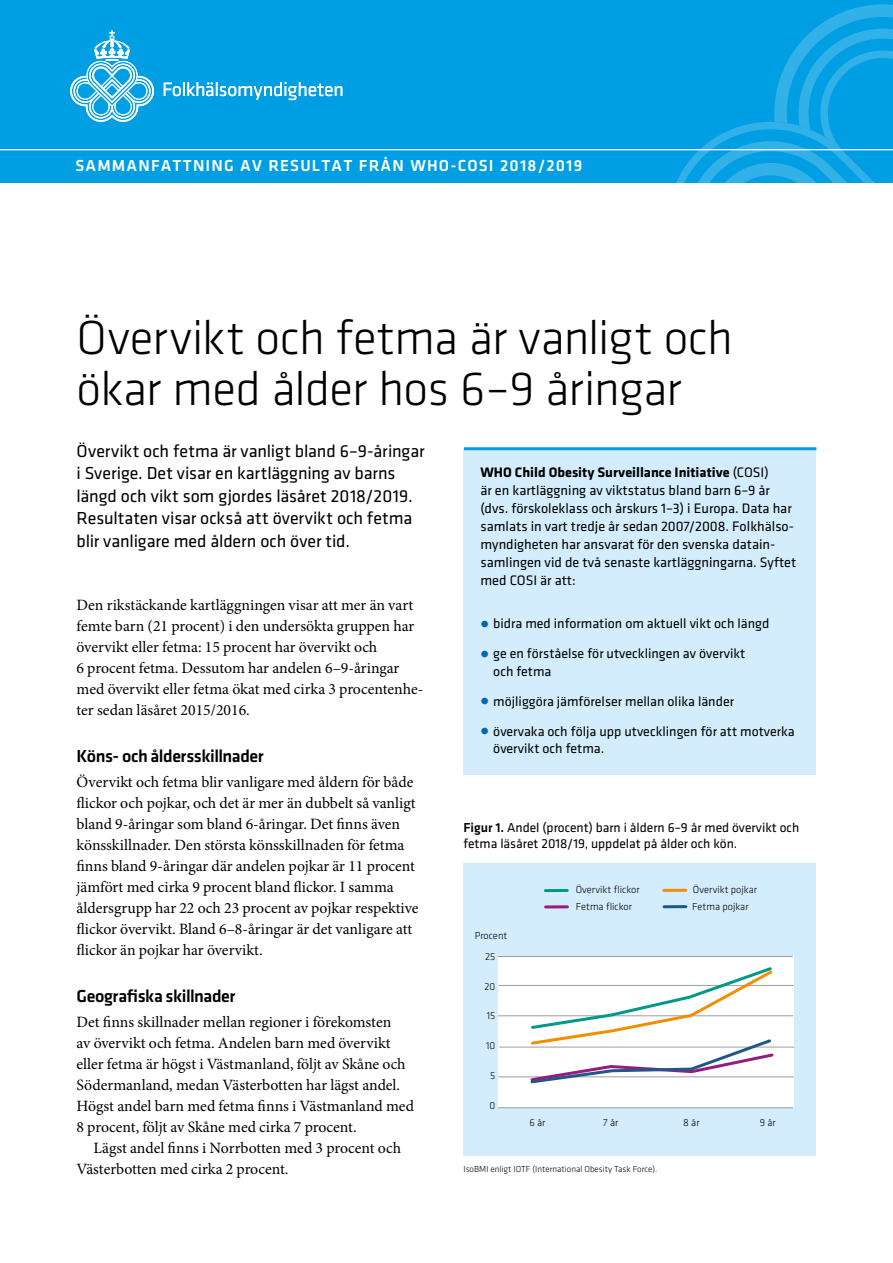
<style>
.page{position:relative;width:893px;height:1263px;background:#fff}
.page>*{position:absolute;margin:0;border:0;box-sizing:border-box;transform-origin:0 0}
.t1{font:300 49.5px/51px "Klavika";letter-spacing:-.015em;color:#000}
.t2{font:18px/22.5px "Klavika";letter-spacing:-.005em;color:#000}
.t3{font:500 18px "Klavika";letter-spacing:-.025em;color:#000}
.t4{font:500 16.5px "Klavika";letter-spacing:.07em;color:#fff}
.t5{font:15.75px/21px "Minion Pro";letter-spacing:-.005em;color:#000}
.t6{font:14.25px/18px "Klavika";color:#000}
.t7{font:13.95px/17.2px "Klavika";color:#000}
.t8{font:13.5px/16.5px "Klavika";color:#000}
.t9{font:300 10.5px "Klavika";color:#000}
.t10{font:300 9px "Klavika";color:#000}
.s1{font-weight:700}
.s2{font-weight:700;font-size:24.75px;color:#0068b3}
.s3{font-weight:500}
</style>
<div class="page">
<div style="left:0;top:0;width:893px;height:183px;background:#009fe3"></div>
<svg style="left:164px;top:82px;width:178px;height:18px"></svg>
<svg style="left:70px;top:30px;width:84px;height:92px"></svg>
<svg style="left:667px;top:5px;width:226px;height:178px"></svg>
<hr style="left:0;top:149px;width:893px;height:1px;background:#fff">
<div style="left:463px;top:449px;width:353px;height:325px;background:#d4edfc"></div>
<hr style="left:464px;top:447px;width:352px;height:3px;background:#009fe3">
<div style="left:463px;top:864px;width:353px;height:292px;background:#d4edfc"></div>
<div style="left:498px;top:956px;width:295px;height:152px;background:#fff"></div>
<hr style="left:545px;top:889px;width:22px;height:3px;background:#009987">
<hr style="left:546px;top:905px;width:21px;height:3px;background:#951b81">
<hr style="left:664px;top:889px;width:22px;height:3px;background:#f18f00">
<hr style="left:664px;top:905px;width:22px;height:3px;background:#225686">
<hr style="left:498px;top:956px;width:295px;height:1px;background:#9d9d9c">
<hr style="left:499px;top:985px;width:295px;height:1px;background:#9d9d9c">
<hr style="left:498px;top:1015px;width:295px;height:1px;background:#9d9d9c">
<hr style="left:499px;top:1047px;width:295px;height:1px;background:#9d9d9c">
<hr style="left:499px;top:1076px;width:295px;height:1px;background:#9d9d9c">
<hr style="left:498px;top:1107px;width:295px;height:1px;background:#9d9d9c">
<svg style="left:528px;top:967px;width:247px;height:117px"></svg>
<h1 class="t4" style="left:75px;top:154px;width:508px">SAMMANFATTNING AV RESULTAT FRÅN WHO-COSI 2018/2019</h1>
<h2 class="t1" style="left:77px;top:311px;width:658px">Övervikt och fetma är vanligt och ökar med ålder hos 6–9 åringar</h2>
<p class="t2" style="left:77px;top:439px;width:350px">Övervikt och fetma är vanligt bland 6–9-åringar i Sverige. Det visar en kartläggning av barns längd och vikt som gjordes läsåret 2018/2019.<br>Resultaten visar också att övervikt och fetma blir vanligare med åldern och över tid.</p>
<p class="t6" style="left:480px;top:462px;width:317px"><span class="s1">WHO Child Obesity Surveillance Initiative</span> (COSI)<br>är en kartläggning av viktstatus bland barn 6–9 år (dvs. förskoleklass och årskurs 1–3) i Europa. Data har samlats in vart tredje år sedan 2007/2008. Folkhälso&shy;myndigheten har ansvarat för den svenska datain&shy;samlingen vid de två senaste kartläggningarna. Syftet med COSI är att:</p>
<p class="t7" style="left:480px;top:615px;width:290px"><span class="s2">•</span> bidra med information om aktuell vikt och längd</p>
<p class="t7" style="left:493px;top:645px;width:254px;text-indent:-13px"><span class="s2">•</span> ge en förståelse för utvecklingen av övervikt och fetma</p>
<p class="t7" style="left:480px;top:692px;width:255px"><span class="s2">•</span> möjliggöra jämförelser mellan olika länder</p>
<p class="t7" style="left:493px;top:722px;width:303px;text-indent:-13px"><span class="s2">•</span> övervaka och följa upp utvecklingen för att motverka övervikt och fetma.</p>
<p class="t5" style="left:77px;top:595px;width:349px">Den rikstäckande kartläggningen visar att mer än vart femte barn (21 procent) i den undersökta gruppen har övervikt eller fetma: 15 procent har övervikt och<br>6 procent fetma. Dessutom har andelen 6–9-åringar med övervikt eller fetma ökat med cirka 3 procentenhe&shy;ter sedan läsåret 2015/2016.</p>
<h3 class="t3" style="left:77px;top:744px;width:189px">Köns- och åldersskillnader</h3>
<p class="t5" style="left:77px;top:772px;width:344px">Övervikt och fetma blir vanligare med åldern för både flickor och pojkar, och det är mer än dubbelt så vanligt bland 9-åringar som bland 6-åringar. Det finns även könsskillnader. Den största könsskillnaden för fetma finns bland 9-åringar där andelen pojkar är 11 procent jämfört med cirka 9 procent bland flickor. I samma åldersgrupp har 22 och 23 procent av pojkar respektive flickor övervikt. Bland 6–8-åringar är det vanligare att flickor än pojkar har övervikt.</p>
<h3 class="t3" style="left:77px;top:983px;width:160px">Geografiska skillnader</h3>
<p class="t5" style="left:77px;top:1011px;width:316px">Det finns skillnader mellan regioner i förekomsten</p>
<p class="t5" style="left:77px;top:1032px;width:315px">av övervikt och fetma. Andelen barn med övervikt</p>
<p class="t5" style="left:77px;top:1053px;width:331px">eller fetma är högst i Västmanland, följt av Skåne och</p>
<p class="t5" style="left:77px;top:1074px;width:325px">Södermanland, medan Västerbotten har lägst andel.</p>
<p class="t5" style="left:77px;top:1095px;width:339px">Högst andel barn med fetma finns i Västmanland med</p>
<p class="t5" style="left:77px;top:1116px;width:282px">8 procent, följt av Skåne med cirka 7 procent.</p>
<p class="t5" style="left:94px;top:1137px;width:309px">Lägst andel finns i Norrbotten med 3 procent och</p>
<p class="t5" style="left:77px;top:1158px;width:214px">Västerbotten med cirka 2 procent.</p>
<p class="t8" style="left:463px;top:819px;width:337px"><span class="s3">Figur 1.</span> Andel (procent) barn i åldern 6–9 år med övervikt och fetma läsåret 2018/19, uppdelat på ålder och kön.</p>
<p class="t9" style="left:576px;top:883px;width:66px">Övervikt flickor</p>
<p class="t9" style="left:693px;top:883px;width:66px">Övervikt pojkar</p>
<p class="t9" style="left:576px;top:900px;width:58px">Fetma flickor</p>
<p class="t9" style="left:692px;top:900px;width:58px">Fetma pojkar</p>
<p class="t9" style="left:475px;top:929px;width:34px">Procent</p>
<p class="t9" style="left:485px;top:950px;width:12px">25</p>
<p class="t9" style="left:484px;top:980px;width:12px">20</p>
<p class="t9" style="left:487px;top:1009px;width:10px">15</p>
<p class="t9" style="left:486px;top:1039px;width:11px">10</p>
<p class="t9" style="left:490px;top:1069px;width:7px">5</p>
<p class="t9" style="left:489px;top:1099px;width:7px">0</p>
<p class="t9" style="left:529px;top:1116px;width:18px">6 år</p>
<p class="t9" style="left:603px;top:1116px;width:17px">7 år</p>
<p class="t9" style="left:683px;top:1116px;width:18px">8 år</p>
<p class="t9" style="left:760px;top:1116px;width:18px">9 år</p>
<p class="t10" style="left:463px;top:1163px;width:195px">IsoBMI enligt IOTF (International Obesity Task Force).</p>
</div>
